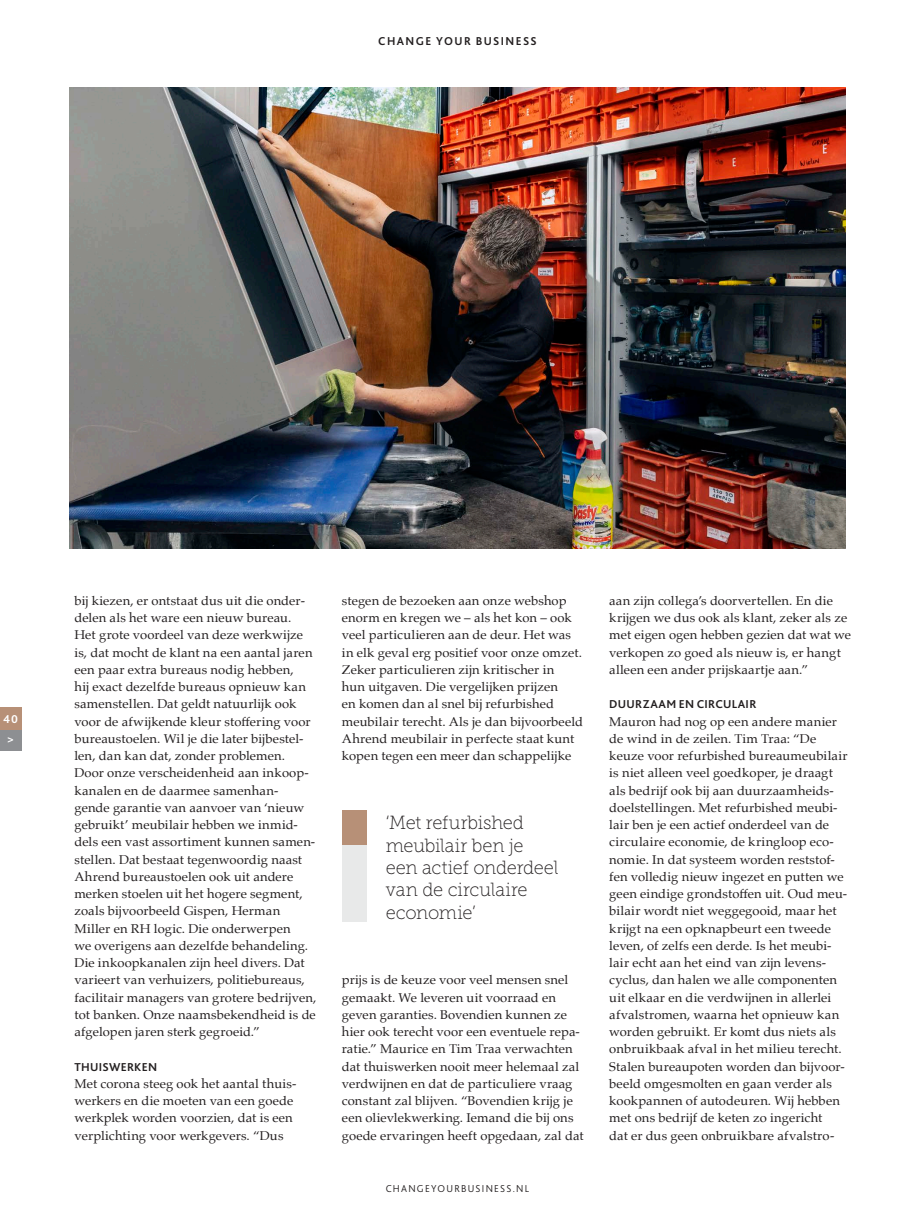
<style>
.page{position:relative;width:915px;height:1212px;background:#fff}
.page>*{position:absolute;margin:0;border:0;box-sizing:border-box;transform-origin:0 0}
.t1{font:19.05px/22.5px "Museo Slab 100";letter-spacing:-.01em;color:#231f20;scale:.96 1}
.t2{font:12.75px/17.2px "Palatino";letter-spacing:.005em;color:#231f20}
.t3{font:700 12px "Bliss 2";letter-spacing:.03em;color:#231f20}
.t4{font:700 12px "Bliss 2";letter-spacing:.125em;color:#231f20}
.t5{font:700 12px/20.7px "Bliss 2";color:#fff;text-align:center}
.t6{font:300 10.5px "Bliss 2";letter-spacing:.125em;color:#231f20}
</style>
<div class="page">
<img style="left:69px;top:87px;width:776px;height:462px">
<div style="left:0;top:728px;width:21px;height:22px;background:#8d8f92"></div>
<div style="left:0;top:707px;width:21px;height:22px;background:#b79077"></div>
<div style="left:342px;top:810px;width:24px;height:112px;background:#e8e9e9"></div>
<div style="left:342px;top:810px;width:24px;height:35px;background:#b79077"></div>
<p class="t4" style="left:378px;top:33px;width:160px">CHANGE YOUR BUSINESS</p>
<p class="t5" style="left:3px;top:708px;width:16px">40 &gt;</p>
<p class="t2" style="left:74px;top:592px;width:243px">bij kiezen, er ontstaat dus uit die onder&shy;delen als het ware een nieuw bureau.<br>Het grote voordeel van deze werkwijze is, dat mocht de klant na een aantal jaren een paar extra bureaus nodig hebben,<br>hij exact dezelfde bureaus opnieuw kan samenstellen. Dat geldt natuurlijk ook voor de afwijkende kleur stoffering voor bureaustoelen. Wil je die later bijbestel&shy;len, dan kan dat, zonder problemen.<br>Door onze verscheidenheid aan inkoop&shy;kanalen en de daarmee samenhan&shy;gende garantie van aanvoer van ‘nieuw gebruikt’ meubilair hebben we inmid&shy;dels een vast assortiment kunnen samen&shy;stellen. Dat bestaat tegenwoordig naast Ahrend bureaustoelen ook uit andere merken stoelen uit het hogere segment, zoals bijvoorbeeld Gispen, Herman Miller en RH logic. Die onderwerpen<br>we overigens aan dezelfde behandeling.<br>Die inkoopkanalen zijn heel divers. Dat varieert van verhuizers, politiebureaus, facilitair managers van grotere bedrijven, tot banken. Onze naamsbekendheid is de afgelopen jaren sterk gegroeid.”</p>
<p class="t3" style="left:74px;top:1059px;width:84px">THUISWERKEN</p>
<p class="t2" style="left:74px;top:1075px;width:223px">Met corona steeg ook het aantal thuis&shy;werkers en die moeten van een goede werkplek worden voorzien, dat is een verplichting voor werkgevers. “Dus</p>
<p class="t2" style="left:342px;top:592px;width:242px">stegen de bezoeken aan onze webshop enorm en kregen we – als het kon – ook veel particulieren aan de deur. Het was in elk geval erg positief voor onze omzet.<br>Zeker particulieren zijn kritischer in<br>hun uitgaven. Die vergelijken prijzen<br>en komen dan al snel bij refurbished meubilair terecht. Als je dan bijvoorbeeld Ahrend meubilair in perfecte staat kunt kopen tegen een meer dan schappelijke</p>
<h1 class="t1" style="left:385px;top:811px;width:181px">‘Met refurbished meubilair ben je een actief onderdeel van de circulaire economie’</h1>
<p class="t2" style="left:342px;top:971px;width:243px">prijs is de keuze voor veel mensen snel gemaakt. We leveren uit voorraad en geven garanties. Bovendien kunnen ze hier ook terecht voor een eventuele repa&shy;ratie.” Maurice en Tim Traa verwachten dat thuiswerken nooit meer helemaal zal verdwijnen en dat de particuliere vraag constant zal blijven. “Bovendien krijg je een olievlekwerking. Iemand die bij ons goede ervaringen heeft opgedaan, zal dat</p>
<p class="t6" style="left:385px;top:1182px;width:145px">CHANGEYOURBUSINESS.NL</p>
<p class="t2" style="left:609px;top:592px;width:243px">aan zijn collega’s doorvertellen. En die krijgen we dus ook als klant, zeker als ze met eigen ogen hebben gezien dat wat we verkopen zo goed als nieuw is, er hangt alleen een ander prijskaartje aan.”</p>
<p class="t3" style="left:609px;top:697px;width:148px">DUURZAAM EN CIRCULAIR</p>
<p class="t2" style="left:609px;top:712px;width:240px">Mauron had nog op een andere manier de wind in de zeilen. Tim Traa: “De keuze voor refurbished bureaumeubilair is niet alleen veel goedkoper, je draagt als bedrijf ook bij aan duurzaamheids&shy;doelstellingen. Met refurbished meubi&shy;lair ben je een actief onderdeel van de circulaire economie, de kringloop eco&shy;nomie. In dat systeem worden reststof&shy;fen volledig nieuw ingezet en putten we geen eindige grondstoffen uit. Oud meu&shy;bilair wordt niet weggegooid, maar het krijgt na een opknapbeurt een tweede leven, of zelfs een derde. Is het meubi&shy;lair echt aan het eind van zijn levens&shy;cyclus, dan halen we alle componenten uit elkaar en die verdwijnen in allerlei afvalstromen, waarna het opnieuw kan worden gebruikt. Er komt dus niets als onbruikbaak afval in het milieu terecht.<br>Stalen bureaupoten worden dan bijvoor&shy;beeld omgesmolten en gaan verder als kookpannen of autodeuren. Wij hebben met ons bedrijf de keten zo ingericht<br>dat er dus geen onbruikbare afvalstro-</p>
</div>
